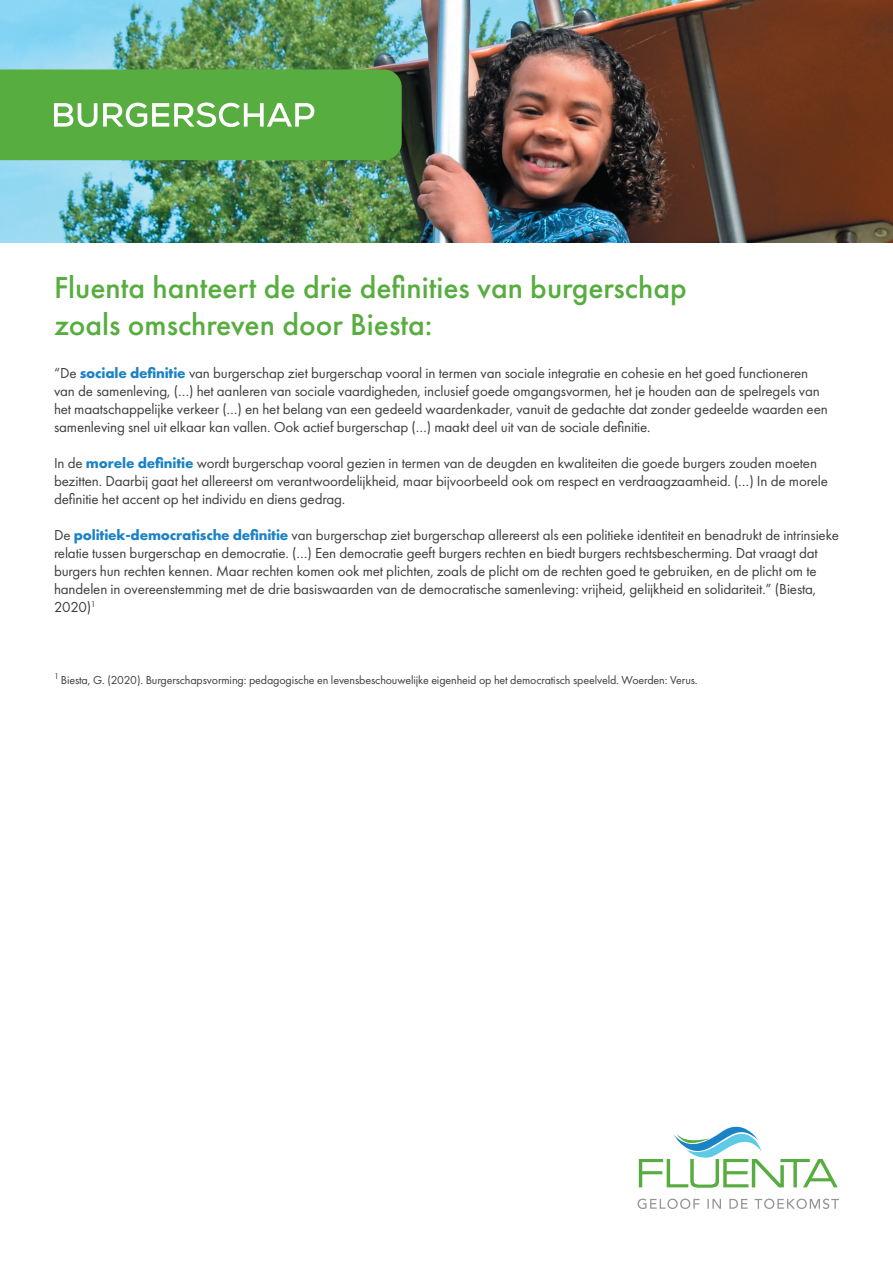
<style>
.page{position:relative;width:893px;height:1263px;background:#fff}
.page>*{position:absolute;margin:0;border:0;box-sizing:border-box;transform-origin:0 0}
.t1{font:500 31.5px/37.8px "Futura PT";color:#58ad40}
.t2{font:15px/18px "Futura PT";letter-spacing:-.01em;color:#3e3e3f}
.t3{font:12px "Futura PT";letter-spacing:-.01em;color:#3e3e3f}
.s1{font-weight:700;color:#1b82c5}
</style>
<div class="page">
<img style="left:0;top:0;width:893px;height:242px">
<svg style="left:0;top:69px;width:402px;height:91px;background:#63b24d"></svg>
<svg style="left:638px;top:1198px;width:201px;height:11px"></svg>
<svg style="left:639px;top:1126px;width:199px;height:62px"></svg>
<h1 class="t1" style="left:54px;top:268px;width:634px">Fluenta hanteert de drie definities van burgerschap zoals omschreven door Biesta:</h1>
<p class="t2" style="left:54px;top:364px;width:775px">“De <span class="s1">sociale definitie</span> van burgerschap ziet burgerschap vooral in termen van sociale integratie en cohesie en het goed functioneren van de samenleving, (…) het aanleren van sociale vaardigheden, inclusief goede omgangsvormen, het je houden aan de spelregels van het maatschappelijke verkeer (…) en het belang van een gedeeld waardenkader, vanuit de gedachte dat zonder gedeelde waarden een samenleving snel uit elkaar kan vallen. Ook actief burgerschap (…) maakt deel uit van de sociale definitie.</p>
<p class="t2" style="left:54px;top:454px;width:775px">In de <span class="s1">morele definitie</span> wordt burgerschap vooral gezien in termen van de deugden en kwaliteiten die goede burgers zouden moeten bezitten. Daarbij gaat het allereerst om verantwoordelijkheid, maar bijvoorbeeld ook om respect en verdraagzaamheid. (…) In de morele definitie het accent op het individu en diens gedrag.</p>
<p class="t2" style="left:54px;top:526px;width:786px">De <span class="s1">politiek-democratische definitie</span> van burgerschap ziet burgerschap allereerst als een politieke identiteit en benadrukt de intrinsieke relatie tussen burgerschap en democratie. (…) Een democratie geeft burgers rechten en biedt burgers rechtsbescherming. Dat vraagt dat burgers hun rechten kennen. Maar rechten komen ook met plichten, zoals de plicht om de rechten goed te gebruiken, en de plicht om te handelen in overeenstemming met de drie basiswaarden van de democratische samenleving: vrijheid, gelijkheid en solidariteit.” (Biesta, 2020)<sup>1</sup></p>
<p class="t3" style="left:54px;top:673px;width:645px"><sup>1</sup> Biesta, G. (2020). Burgerschapsvorming: pedagogische en levensbeschouwelijke eigenheid op het democratisch speelveld. Woerden: Verus.</p>
</div>
